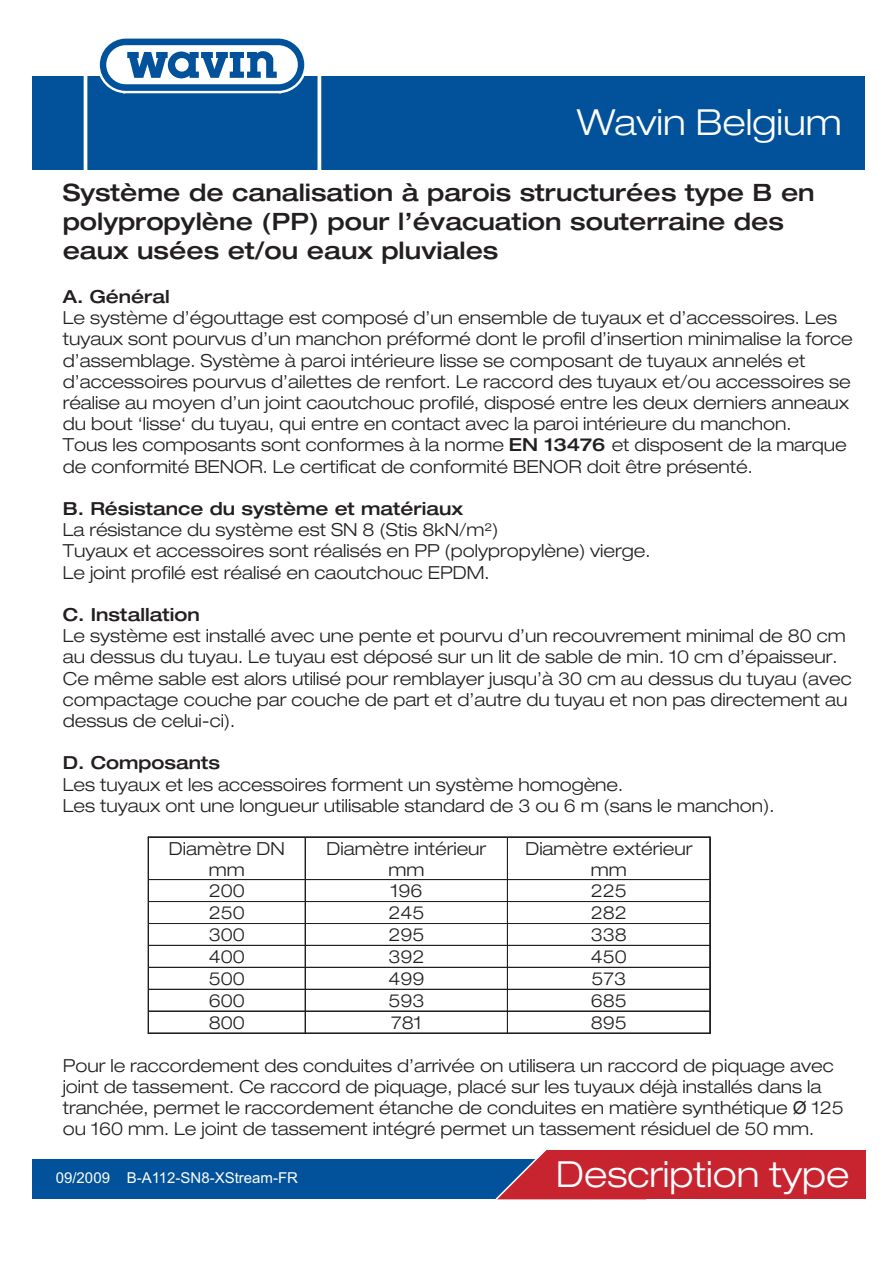
<style>
.page{position:relative;width:893px;height:1263px;background:#fff}
.page>*{position:absolute;margin:0;border:0;box-sizing:border-box;transform-origin:0 0}
.t1{font:300 expanded 36px "Helvetica Neue";color:#fff}
.t2{font:500 expanded 24px/28.8px "Helvetica Neue";color:#231f20}
.t3{font:300 expanded 18px/21.1px "Helvetica Neue";color:#231f20}
.t4{font:500 expanded 18px "Helvetica Neue";color:#231f20}
.t5{font:15px "Arial";color:#fefcfa}
.s1{font-weight:500}
.s2{font-family:"Arial";font-weight:400;font-stretch:normal}
</style>
<div class="page">
<div style="left:32px;top:1159px;width:788px;height:40px;background:#01529b"></div>
<div style="left:546px;top:1150px;width:320px;height:49px;background:#c82430"></div>
<svg style="left:495px;top:1150px;width:152px;height:50px"></svg>
<div style="left:32px;top:77px;width:833px;height:93px;background:#01529b"></div>
<svg style="left:95px;top:38px;width:214px;height:56px"></svg>
<hr style="left:84px;top:61px;width:3px;height:128px;background:#fff">
<svg style="left:317px;top:76px;width:4px;height:94px"></svg>
<hr style="left:149px;top:837px;width:156px;height:1px;background:#231f20">
<hr style="left:149px;top:836px;width:156px;height:1px;background:#231f20">
<hr style="left:306px;top:837px;width:201px;height:1px;background:#231f20">
<hr style="left:306px;top:836px;width:201px;height:1px;background:#231f20">
<hr style="left:508px;top:837px;width:202px;height:1px;background:#231f20">
<hr style="left:508px;top:836px;width:202px;height:1px;background:#231f20">
<hr style="left:148px;top:837px;width:1px;height:43px;background:#231f20">
<hr style="left:305px;top:837px;width:1px;height:43px;background:#231f20">
<hr style="left:507px;top:837px;width:1px;height:43px;background:#231f20">
<hr style="left:710px;top:837px;width:1px;height:43px;background:#231f20">
<hr style="left:709px;top:837px;width:1px;height:43px;background:#231f20">
<hr style="left:149px;top:880px;width:156px;height:1px;background:#231f20">
<hr style="left:149px;top:879px;width:156px;height:1px;background:#231f20">
<hr style="left:306px;top:880px;width:201px;height:1px;background:#231f20">
<hr style="left:306px;top:879px;width:201px;height:1px;background:#231f20">
<hr style="left:508px;top:880px;width:202px;height:1px;background:#231f20">
<hr style="left:508px;top:879px;width:202px;height:1px;background:#231f20">
<hr style="left:149px;top:901px;width:156px;height:1px;background:#231f20">
<hr style="left:306px;top:901px;width:201px;height:1px;background:#231f20">
<hr style="left:508px;top:901px;width:202px;height:1px;background:#231f20">
<hr style="left:149px;top:923px;width:156px;height:1px;background:#231f20">
<hr style="left:306px;top:923px;width:201px;height:1px;background:#231f20">
<hr style="left:508px;top:923px;width:202px;height:1px;background:#231f20">
<hr style="left:149px;top:945px;width:156px;height:1px;background:#231f20">
<hr style="left:306px;top:945px;width:201px;height:1px;background:#231f20">
<hr style="left:508px;top:945px;width:202px;height:1px;background:#231f20">
<hr style="left:149px;top:967px;width:156px;height:1px;background:#231f20">
<hr style="left:306px;top:967px;width:201px;height:1px;background:#231f20">
<hr style="left:508px;top:967px;width:202px;height:1px;background:#231f20">
<hr style="left:149px;top:989px;width:156px;height:1px;background:#231f20">
<hr style="left:306px;top:989px;width:201px;height:1px;background:#231f20">
<hr style="left:508px;top:989px;width:202px;height:1px;background:#231f20">
<hr style="left:149px;top:1011px;width:156px;height:1px;background:#231f20">
<hr style="left:306px;top:1011px;width:201px;height:1px;background:#231f20">
<hr style="left:508px;top:1011px;width:202px;height:1px;background:#231f20">
<svg style="left:148px;top:880px;width:1px;height:154px"></svg>
<hr style="left:149px;top:1033px;width:156px;height:1px;background:#231f20">
<svg style="left:305px;top:880px;width:1px;height:154px"></svg>
<hr style="left:306px;top:1033px;width:201px;height:1px;background:#231f20">
<svg style="left:507px;top:880px;width:1px;height:154px"></svg>
<hr style="left:508px;top:1033px;width:202px;height:1px;background:#231f20">
<svg style="left:709px;top:880px;width:2px;height:154px"></svg>
<h1 class="t1" style="left:577px;top:107px;width:40px">W</h1>
<h1 class="t1" style="left:585px;top:121px;width:266px">Wavin Belgium</h1>
<h2 class="t2" style="left:63px;top:180px;width:753px">Système de canalisation à parois structurées type B en polypropylène (PP) pour l’évacuation souterraine des eaux usées et/ou eaux pluviales</h2>
<p class="t4" style="left:63px;top:289px;width:109px">A. Général</p>
<p class="t3" style="left:63px;top:309px;width:791px">Le système d’égouttage est composé d’un ensemble de tuyaux et d’accessoires. Les tuyaux sont pourvus d’un manchon préformé dont le profil d’insertion minimalise la force d’assemblage. Système à paroi intérieure lisse se composant de tuyaux annelés et d’accessoires pourvus d’ailettes de renfort. Le raccord des tuyaux et/ou accessoires se réalise au moyen d’un joint caoutchouc profilé, disposé entre les deux derniers anneaux du bout ‘lisse‘ du tuyau, qui entre en contact avec la paroi intérieure du manchon.<br>Tous les composants sont conformes à la norme <span class="s1">EN 13476</span> et disposent de la marque de conformité BENOR. Le certificat de conformité BENOR doit être présenté.</p>
<p class="t4" style="left:63px;top:501px;width:402px">B. Résistance du système et matériaux</p>
<p class="t3" style="left:63px;top:521px;width:589px">La résistance du système est SN 8 (Stis 8kN/m²)<br>Tuyaux et accessoires sont réalisés en PP (polypropylène) vierge.<br>Le joint profilé est réalisé en caoutchouc EPDM.</p>
<p class="t4" style="left:63px;top:607px;width:138px">C. Installation</p>
<p class="t3" style="left:63px;top:627px;width:790px">Le système est installé avec une pente et pourvu d’un recouvrement minimal de 80 cm au dessus du tuyau. Le tuyau est déposé sur un lit de sable de min. 10 cm d’épaisseur.<br>Ce même sable est alors utilisé pour remblayer jusqu’à 30 cm au dessus du tuyau (avec compactage couche par couche de part et d’autre du tuyau et non pas directement au dessus de celui-ci).</p>
<p class="t4" style="left:63px;top:755px;width:159px">D. Composants</p>
<p class="t3" style="left:63px;top:775px;width:713px">Les tuyaux et les accessoires forment un système homogène.<br>Les tuyaux ont une longueur utilisable standard de 3 ou 6 m (sans le manchon).</p>
<p class="t3" style="left:169px;top:839px;width:117px;text-align:center">Diamètre DN mm</p>
<p class="t3" style="left:327px;top:839px;width:161px;text-align:center">Diamètre intérieur mm</p>
<p class="t3" style="left:525px;top:839px;width:169px;text-align:center">Diamètre extérieur mm</p>
<p class="t3" style="left:209px;top:882px;width:38px">200</p>
<p class="t3" style="left:390px;top:882px;width:34px">196</p>
<p class="t3" style="left:591px;top:882px;width:38px">225</p>
<p class="t3" style="left:209px;top:904px;width:38px">250</p>
<p class="t3" style="left:388px;top:904px;width:38px">245</p>
<p class="t3" style="left:591px;top:904px;width:38px">282</p>
<p class="t3" style="left:209px;top:926px;width:38px">300</p>
<p class="t3" style="left:388px;top:926px;width:38px">295</p>
<p class="t3" style="left:591px;top:926px;width:38px">338</p>
<p class="t3" style="left:209px;top:947px;width:38px">400</p>
<p class="t3" style="left:388px;top:947px;width:38px">392</p>
<p class="t3" style="left:591px;top:947px;width:38px">450</p>
<p class="t3" style="left:209px;top:969px;width:38px">500</p>
<p class="t3" style="left:388px;top:969px;width:38px">499</p>
<p class="t3" style="left:591px;top:969px;width:36px">573</p>
<p class="t3" style="left:209px;top:991px;width:38px">600</p>
<p class="t3" style="left:388px;top:991px;width:38px">593</p>
<p class="t3" style="left:591px;top:991px;width:38px">685</p>
<p class="t3" style="left:209px;top:1013px;width:38px">800</p>
<p class="t3" style="left:391px;top:1013px;width:32px">781</p>
<p class="t3" style="left:591px;top:1013px;width:38px">895</p>
<p class="t3" style="left:63px;top:1056px;width:783px">Pour le raccordement des conduites d’arrivée on utilisera un raccord de piquage avec joint de tassement. Ce raccord de piquage, placé sur les tuyaux déjà installés dans la tranchée, permet le raccordement étanche de conduites en matière synthétique <span class="s2">Ø</span> 125 ou 160 mm. Le joint de tassement intégré permet un tassement résiduel de 50 mm.</p>
<p class="t5" style="left:56px;top:1172px;width:244px">09/2009 B-A112-SN8-XStream-FR</p>
<h1 class="t1" style="left:556px;top:1159px;width:301px">Typebeschrijving</h1>
<h1 class="t1" style="left:556px;top:1159px;width:295px">Description type</h1>
</div>
